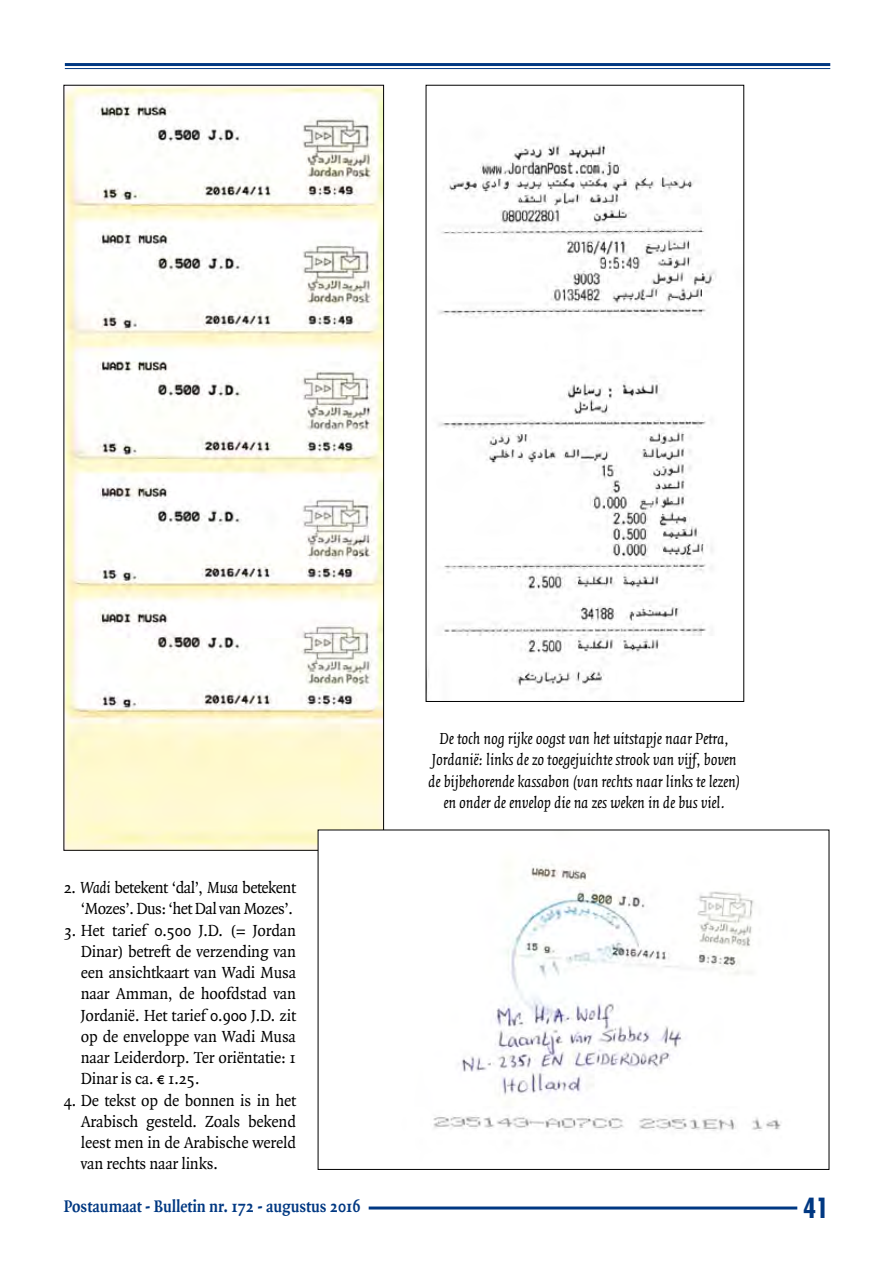
<style>
.page{position:relative;width:893px;height:1263px;background:#fff}
.page>*{position:absolute;margin:0;border:0;box-sizing:border-box;transform-origin:0 0}
.t1{font:700 condensed 27px "Futura";color:#003882}
.t2{font:700 18px "Quadraat";color:#003882;scale:.9 1}
.t3{font:17.25px/21.3px "Quadraat";letter-spacing:-.01em;color:#000;text-align:justify;scale:.95 1}
.t4{font:italic 17.25px/21.3px "Quadraat";letter-spacing:-.01em;color:#000;text-align:center;scale:.95 1}
.t5{font:17.25px/21.3px "Quadraat";letter-spacing:-.03em;color:#000;text-align:right;scale:.95 1}
.s1{font-style:italic}
.s2{font-family:"Scala Sans Euro"}
</style>
<div class="page">
<hr style="left:369px;top:1206px;width:428px;height:3px;background:#003882">
<hr style="left:65px;top:63px;width:765px;height:3px;background:#003882">
<hr style="left:65px;top:68px;width:765px;height:1px;background:#003882">
<img style="left:66px;top:87px;width:316px;height:761px">
<img style="left:428px;top:144px;width:289px;height:545px">
<img style="left:320px;top:832px;width:462px;height:299px">
<p class="t5" style="left:64px;top:877px;width:246px">2. <span class="s1">Wadi</span> betekent ‘dal’, <span class="s1">Musa</span> betekent ‘Mozes’. Dus: ‘het Dal van Mozes’.</p>
<p class="t3" style="left:81px;top:920px;width:228px;text-indent:-17px">3. Het tarief 0.500 J.D. (= Jordan Dinar) betreft de verzending van een ansichtkaart van Wadi Musa naar Amman, de hoofdstad van Jordanië. Het tarief 0.900 J.D. zit op de enveloppe van Wadi Musa naar Leiderdorp. Ter oriëntatie: 1<br>Dinar is ca. <span class="s2">1</span> 1.25.</p>
<p class="t3" style="left:81px;top:1090px;width:228px;text-indent:-17px">4. De tekst op de bonnen is in het Arabisch gesteld. Zoals bekend leest men in de Arabische wereld van rechts naar links.</p>
<p class="t4" style="left:428px;top:728px;width:330px">De toch nog rijke oogst van het uitstapje naar Petra, Jordanië: links de zo toegejuichte strook van vijf, boven de bijbehorende kassabon (van rechts naar links te lezen) en onder de envelop die na zes weken in de bus viel.</p>
<p class="t2" style="left:64px;top:1197px;width:331px">Postaumaat - Bulletin nr. 172 - augustus 2016</p>
<h1 class="t1" style="left:803px;top:1190px;width:12px">41</h1>
</div>
